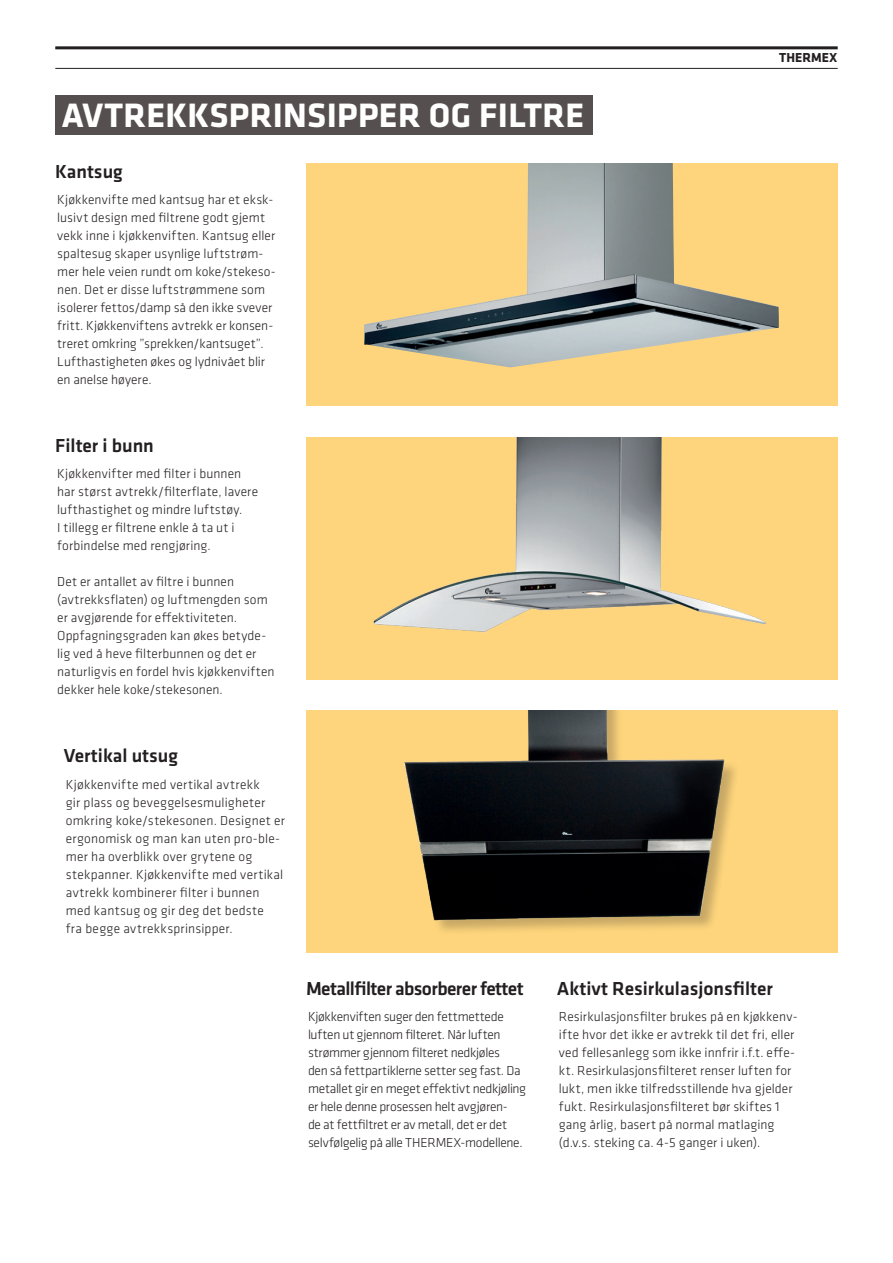
<style>
.page{position:relative;width:893px;height:1263px;background:#fff}
.page>*{position:absolute;margin:0;border:0;box-sizing:border-box;transform-origin:0 0}
.t1{font:700 35.1px "Klavika";letter-spacing:.01em;color:#fff}
.t2{font:500 19.5px "Klavika";color:#231f20}
.t3{font:500 19.5px "Klavika";letter-spacing:-.03em;color:#231f20}
.t4{font:300 13.5px/18px "Klavika";letter-spacing:.005em;color:#231f20}
.t5{font:300 13.5px/18px "Klavika";letter-spacing:-.02em;color:#231f20}
.t6{font:700 13.5px "Klavika";color:#231f20}
</style>
<div class="page">
<hr style="left:55px;top:68px;width:783px;height:1px;background:#231f20">
<hr style="left:55px;top:46px;width:783px;height:3px;background:#231f20">
<div style="left:55px;top:96px;width:538px;height:39px;background:#554f4f"></div>
<div style="left:306px;top:163px;width:532px;height:242px;background:#fed57c"></div>
<img style="left:364px;top:163px;width:415px;height:204px">
<img style="left:306px;top:710px;width:532px;height:243px">
<img style="left:306px;top:437px;width:532px;height:242px">
<h1 class="t1" style="left:62px;top:90px;width:524px">AVTREKKSPRINSIPPER OG FILTRE</h1>
<h2 class="t2" style="left:55px;top:158px;width:69px">Kantsug</h2>
<p class="t4" style="left:57px;top:191px;width:220px">Kjøkkenvifte med kantsug har et eksk&shy;lusivt design med filtrene godt gjemt vekk inne i kjøkkenviften. Kantsug eller spaltesug skaper usynlige luftstrøm&shy;mer hele veien rundt om koke/stekeso&shy;nen. Det er disse luftstrømmene som isolerer fettos/damp så den ikke svever fritt. Kjøkkenviftens avtrekk er konsen&shy;treret omkring ”sprekken/kantsuget”.<br>Lufthastigheten økes og lydnivået blir en anelse høyere.</p>
<h2 class="t2" style="left:55px;top:432px;width:100px">Filter i bunn</h2>
<p class="t4" style="left:57px;top:465px;width:202px">Kjøkkenvifter med filter i bunnen har størst avtrekk/filterflate, lavere lufthastighet og mindre luftstøy.<br>I tillegg er filtrene enkle å ta ut i forbindelse med rengjøring.</p>
<p class="t4" style="left:57px;top:573px;width:219px">Det er antallet av filtre i bunnen (avtrekksflaten) og luftmengden som er avgjørende for effektiviteten.<br>Oppfagningsgraden kan økes betyde&shy;lig ved å heve filterbunnen og det er naturligvis en fordel hvis kjøkkenviften dekker hele koke/stekesonen.</p>
<h2 class="t2" style="left:64px;top:743px;width:116px">Vertikal utsug</h2>
<p class="t4" style="left:66px;top:775px;width:221px">Kjøkkenvifte med vertikal avtrekk<br>gir plass og beveggelsesmuligheter omkring koke/stekesonen. Designet er ergonomisk og man kan uten pro-ble&shy;mer ha overblikk over grytene og stekpanner. Kjøkkenvifte med vertikal avtrekk kombinerer filter i bunnen med kantsug og gir deg det bedste<br>fra begge avtrekksprinsipper.</p>
<p class="t6" style="left:779px;top:48px;width:59px">THERMEX</p>
<h2 class="t3" style="left:306px;top:975px;width:219px">Metallfilter absorberer fettet</h2>
<p class="t5" style="left:308px;top:1008px;width:220px">Kjøkkenviften suger den fettmettede luften ut gjennom filteret. Når luften strømmer gjennom filteret nedkjøles<br>den så fettpartiklerne setter seg fast. Da metallet gir en meget effektivt nedkjøling er hele denne prosessen helt avgjøren-<br>de at fettfiltret er av metall, det er det selvfølgelig på alle THERMEX-modellene.</p>
<h2 class="t2" style="left:557px;top:975px;width:218px">Aktivt Resirkulasjonsfilter</h2>
<p class="t4" style="left:559px;top:1008px;width:240px">Resirkulasjonsfilter brukes på en kjøkkenv&shy;ifte hvor det ikke er avtrekk til det fri, eller ved fellesanlegg som ikke innfrir i.f.t. effe&shy;kt. Resirkulasjonsfilteret renser luften for lukt, men ikke tilfredsstillende hva gjelder fukt. Resirkulasjonsfilteret bør skiftes 1 gang årlig, basert på normal matlaging (d.v.s. steking ca. 4-5 ganger i uken).</p>
</div>
